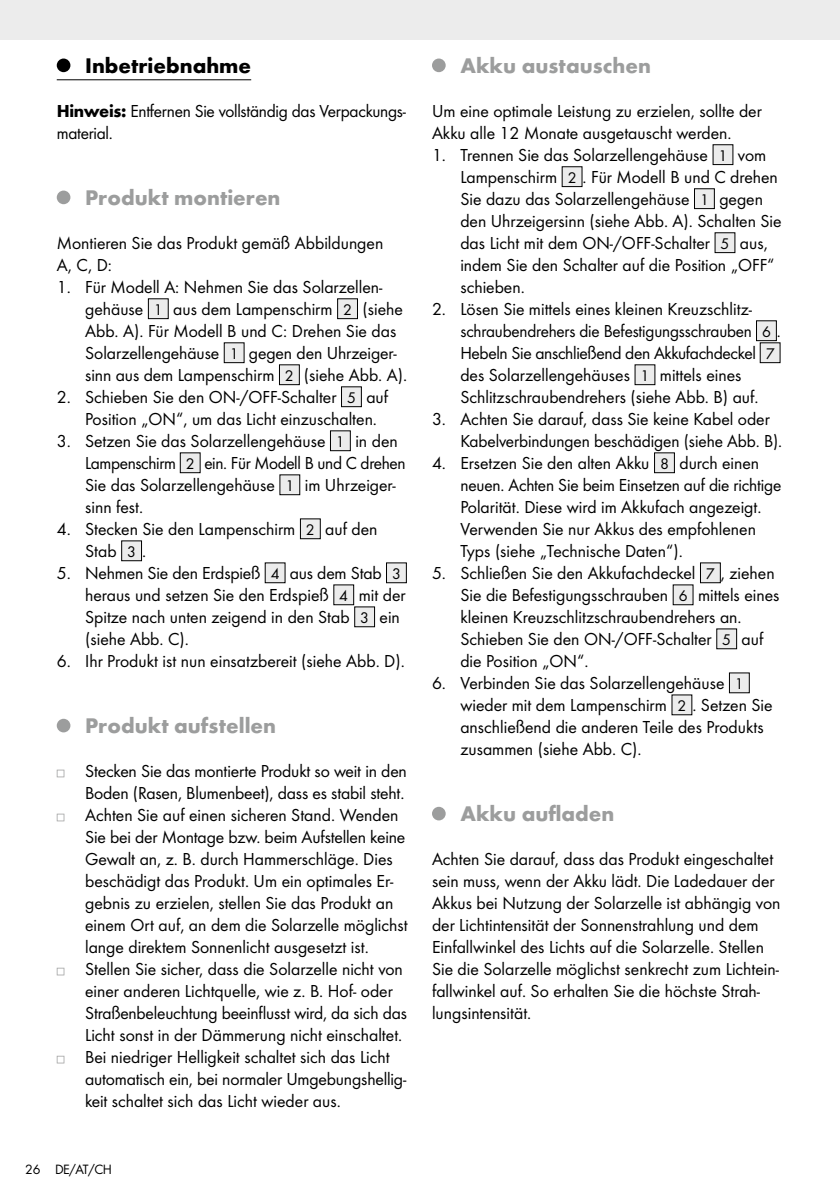
<style>
.page{position:relative;width:840px;height:1191px;background:#fff}
.page>*{position:absolute;margin:0;border:0;box-sizing:border-box;transform-origin:0 0}
.t1{font:700 22px "Futura";color:#9c9d9d}
.t2{font:700 22px "Futura";color:#000}
.t3{font:18px/22px "Futura Boo";color:#000}
.t4{font:14px "Futura Boo";letter-spacing:-.03em;color:#000}
.s1{font-family:"Futura";font-weight:700}
.s2{font-size:16px}
</style>
<div class="page">
<div style="left:0;top:0;width:839px;height:40px;background:#ececec"></div>
<hr style="left:57px;top:79px;width:194px;height:1px;background:#000">
<div style="left:57px;top:59px;width:13px;height:13px;background:#000;border-radius:50%"></div>
<div style="left:57px;top:191px;width:13px;height:13px;background:#9c9d9d;border-radius:50%"></div>
<div style="left:148px;top:299px;width:20px;height:20px;background:#ececec"></div>
<div style="left:148px;top:298px;width:21px;height:21px;border:1px solid #000"></div>
<div style="left:337px;top:299px;width:20px;height:20px;background:#ececec"></div>
<div style="left:337px;top:298px;width:21px;height:21px;border:1px solid #000"></div>
<div style="left:224px;top:343px;width:20px;height:20px;background:#ececec"></div>
<div style="left:279px;top:365px;width:20px;height:20px;background:#ececec"></div>
<div style="left:279px;top:364px;width:21px;height:21px;border:1px solid #000"></div>
<div style="left:341px;top:387px;width:20px;height:20px;background:#ececec"></div>
<div style="left:341px;top:386px;width:20px;height:21px;border:1px solid #000"></div>
<div style="left:330px;top:431px;width:20px;height:20px;background:#ececec"></div>
<div style="left:330px;top:430px;width:20px;height:21px;border:1px solid #000"></div>
<div style="left:180px;top:453px;width:20px;height:20px;background:#ececec"></div>
<div style="left:180px;top:452px;width:20px;height:21px;border:1px solid #000"></div>
<div style="left:280px;top:475px;width:19px;height:20px;background:#ececec"></div>
<div style="left:300px;top:519px;width:20px;height:20px;background:#ececec"></div>
<div style="left:300px;top:518px;width:20px;height:21px;border:1px solid #000"></div>
<div style="left:122px;top:541px;width:19px;height:20px;background:#ececec"></div>
<div style="left:121px;top:540px;width:21px;height:21px;border:1px solid #000"></div>
<div style="left:265px;top:563px;width:20px;height:20px;background:#ececec"></div>
<div style="left:386px;top:563px;width:20px;height:20px;background:#ececec"></div>
<div style="left:386px;top:562px;width:20px;height:21px;border:1px solid #000"></div>
<div style="left:333px;top:585px;width:20px;height:20px;background:#ececec"></div>
<div style="left:333px;top:584px;width:21px;height:21px;border:1px solid #000"></div>
<div style="left:354px;top:607px;width:20px;height:20px;background:#ececec"></div>
<div style="left:354px;top:606px;width:21px;height:21px;border:1px solid #000"></div>
<div style="left:57px;top:719px;width:13px;height:13px;background:#9c9d9d;border-radius:50%"></div>
<svg style="left:57px;top:769px;width:7px;height:8px"></svg>
<svg style="left:57px;top:813px;width:7px;height:8px"></svg>
<svg style="left:57px;top:967px;width:7px;height:8px"></svg>
<svg style="left:57px;top:1055px;width:7px;height:8px"></svg>
<div style="left:432px;top:59px;width:13px;height:13px;background:#9c9d9d;border-radius:50%"></div>
<div style="left:712px;top:145px;width:20px;height:20px;background:#ececec"></div>
<div style="left:712px;top:144px;width:21px;height:21px;border:1px solid #000"></div>
<div style="left:562px;top:167px;width:19px;height:20px;background:#ececec"></div>
<div style="left:561px;top:166px;width:21px;height:21px;border:1px solid #000"></div>
<div style="left:694px;top:189px;width:20px;height:20px;background:#ececec"></div>
<div style="left:693px;top:188px;width:21px;height:21px;border:1px solid #000"></div>
<div style="left:714px;top:233px;width:20px;height:20px;background:#ececec"></div>
<div style="left:756px;top:321px;width:20px;height:20px;background:#ececec"></div>
<div style="left:755px;top:320px;width:21px;height:21px;border:1px solid #000"></div>
<div style="left:759px;top:343px;width:20px;height:20px;background:#ececec"></div>
<div style="left:634px;top:365px;width:20px;height:20px;background:#ececec"></div>
<div style="left:654px;top:453px;width:20px;height:20px;background:#ececec"></div>
<div style="left:653px;top:452px;width:21px;height:21px;border:1px solid #000"></div>
<div style="left:700px;top:563px;width:20px;height:20px;background:#ececec"></div>
<div style="left:699px;top:562px;width:21px;height:21px;border:1px solid #000"></div>
<div style="left:672px;top:585px;width:20px;height:20px;background:#ececec"></div>
<div style="left:716px;top:629px;width:20px;height:20px;background:#ececec"></div>
<div style="left:729px;top:673px;width:19px;height:20px;background:#ececec"></div>
<div style="left:671px;top:695px;width:20px;height:20px;background:#ececec"></div>
<div style="left:432px;top:807px;width:13px;height:13px;background:#9c9d9d;border-radius:50%"></div>
<p class="t2" style="left:85px;top:52px;width:167px">Inbetriebnahme</p>
<p class="t3" style="left:57px;top:100px;width:350px"><span class="s1">Hinweis:</span> Entfernen Sie vollständig das Verpackungs&shy;material.</p>
<p class="t1" style="left:85px;top:184px;width:197px">Produkt montieren</p>
<p class="t3" style="left:57px;top:232px;width:328px">Montieren Sie das Produkt gemäß Abbildungen<br>A, C, D:</p>
<p class="t3" style="left:85px;top:276px;width:323px;text-indent:-28px">1. Für Modell A: Nehmen Sie das Solarzellen&shy;gehäuse <span class="s2">1</span> aus dem Lampenschirm <span class="s2">2</span> (siehe Abb. A). Für Modell B und C: Drehen Sie das Solarzellengehäuse <span class="s2">1</span> gegen den Uhrzeiger&shy;sinn aus dem Lampenschirm <span class="s2">2</span> (siehe Abb. A).</p>
<p class="t3" style="left:85px;top:386px;width:304px;text-indent:-28px">2. Schieben Sie den ON-/OFF-Schalter <span class="s2">5</span> auf<br>Position „ON“, um das Licht einzuschalten.</p>
<p class="t3" style="left:85px;top:430px;width:322px;text-indent:-28px">3. Setzen Sie das Solarzellengehäuse <span class="s2">1</span> in den Lampenschirm <span class="s2">2</span> ein. Für Modell B und C drehen Sie das Solarzellengehäuse <span class="s2">1</span> im Uhrzeiger&shy;sinn fest.</p>
<p class="t3" style="left:85px;top:518px;width:294px;text-indent:-28px">4. Stecken Sie den Lampenschirm <span class="s2">2</span> auf den<br>Stab <span class="s2">3</span> .</p>
<p class="t3" style="left:85px;top:562px;width:322px;text-indent:-28px">5. Nehmen Sie den Erdspieß <span class="s2">4</span> aus dem Stab <span class="s2">3 </span>heraus und setzen Sie den Erdspieß <span class="s2">4</span> mit der Spitze nach unten zeigend in den Stab <span class="s2">3</span> ein (siehe Abb. C).</p>
<p class="t3" style="left:57px;top:650px;width:349px">6. Ihr Produkt ist nun einsatzbereit (siehe Abb. D).</p>
<p class="t1" style="left:85px;top:712px;width:192px">Produkt aufstellen</p>
<p class="t3" style="left:85px;top:760px;width:324px">Stecken Sie das montierte Produkt so weit in den Boden (Rasen, Blumenbeet), dass es stabil steht.<br>Achten Sie auf einen sicheren Stand. Wenden Sie bei der Montage bzw. beim Aufstellen keine Gewalt an, z. B. durch Hammerschläge. Dies beschädigt das Produkt. Um ein optimales Er&shy;gebnis zu erzielen, stellen Sie das Produkt an einem Ort auf, an dem die Solarzelle möglichst lange direktem Sonnenlicht ausgesetzt ist.<br>Stellen Sie sicher, dass die Solarzelle nicht von einer anderen Lichtquelle, wie z. B. Hof- oder Straßenbeleuchtung beeinflusst wird, da sich das Licht sonst in der Dämmerung nicht einschaltet.<br>Bei niedriger Helligkeit schaltet sich das Licht automatisch ein, bei normaler Umgebungshellig&shy;keit schaltet sich das Licht wieder aus.</p>
<p class="t4" style="left:25px;top:1160px;width:88px">26 DE/AT/CH</p>
<p class="t1" style="left:460px;top:52px;width:192px">Akku austauschen</p>
<p class="t3" style="left:432px;top:100px;width:331px">Um eine optimale Leistung zu erzielen, sollte der<br>Akku alle 12 Monate ausgetauscht werden.</p>
<p class="t3" style="left:460px;top:144px;width:322px;text-indent:-28px">1. Trennen Sie das Solarzellengehäuse <span class="s2">1</span> vom Lampenschirm <span class="s2">2</span> . Für Modell B und C drehen Sie dazu das Solarzellengehäuse <span class="s2">1</span> gegen den Uhrzeigersinn (siehe Abb. A). Schalten Sie das Licht mit dem ON-/OFF-Schalter <span class="s2">5</span> aus, indem Sie den Schalter auf die Position „OFF“ schieben.</p>
<p class="t3" style="left:460px;top:298px;width:321px;text-indent:-28px">2. Lösen Sie mittels eines kleinen Kreuzschlitz&shy;schraubendrehers die Befestigungsschrauben <span class="s2">6</span> .<br>Hebeln Sie anschließend den Akkufachdeckel <span class="s2">7 </span>des Solarzellengehäuses <span class="s2">1</span> mittels eines Schlitzschraubendrehers (siehe Abb. B) auf.</p>
<p class="t3" style="left:460px;top:408px;width:323px;text-indent:-28px">3. Achten Sie darauf, dass Sie keine Kabel oder<br>Kabelverbindungen beschädigen (siehe Abb. B).</p>
<p class="t3" style="left:460px;top:452px;width:322px;text-indent:-28px">4. Ersetzen Sie den alten Akku <span class="s2">8</span> durch einen neuen. Achten Sie beim Einsetzen auf die richtige Polarität. Diese wird im Akkufach angezeigt.<br>Verwenden Sie nur Akkus des empfohlenen Typs (siehe „Technische Daten“).</p>
<p class="t3" style="left:460px;top:562px;width:320px;text-indent:-28px">5. Schließen Sie den Akkufachdeckel <span class="s2">7</span> , ziehen Sie die Befestigungsschrauben <span class="s2">6</span> mittels eines kleinen Kreuzschlitzschraubendrehers an.<br>Schieben Sie den ON-/OFF-Schalter <span class="s2">5</span> auf die Position „ON“.</p>
<p class="t3" style="left:460px;top:672px;width:313px;text-indent:-28px">6. Verbinden Sie das Solarzellengehäuse <span class="s2">1 </span>wieder mit dem Lampenschirm <span class="s2">2</span> . Setzen Sie anschließend die anderen Teile des Produkts zusammen (siehe Abb. C).</p>
<p class="t1" style="left:460px;top:800px;width:155px">Akku aufladen</p>
<p class="t3" style="left:432px;top:848px;width:350px">Achten Sie darauf, dass das Produkt eingeschaltet sein muss, wenn der Akku lädt. Die Ladedauer der Akkus bei Nutzung der Solarzelle ist abhängig von der Lichtintensität der Sonnenstrahlung und dem Einfallwinkel des Lichts auf die Solarzelle. Stellen Sie die Solarzelle möglichst senkrecht zum Lichtein&shy;fallwinkel auf. So erhalten Sie die höchste Strah&shy;lungsintensität.</p>
</div>
